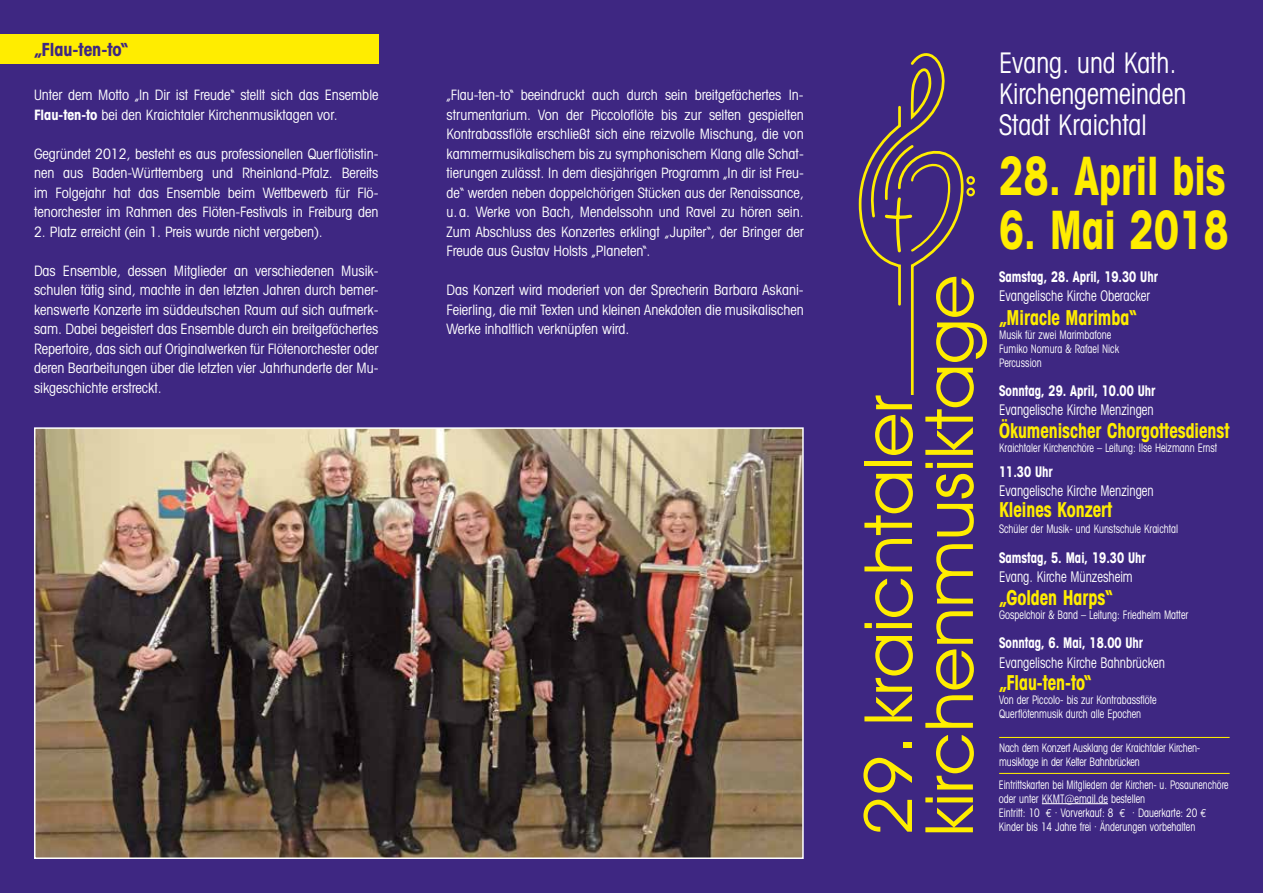
<style>
.page{position:relative;width:1263px;height:893px;background:#3e2782}
.page>*{position:absolute;margin:0;border:0;box-sizing:border-box;transform-origin:0 0}
.t1{font:66.9px "Avant Garde IT Cby BT";color:#ffed00;scale:1.08 1}
.t2{font:700 condensed 52.65px "Avant Garde IT Cby BT";color:#ffed00;scale:.83 1}
.t3{font:condensed 28.2px/31.2px "Avant Garde IT Cby BT";color:#fff;scale:.93 1}
.t4{font:700 condensed 20.4px "Avant Garde IT Cby BT";color:#ffed00;scale:.86 1}
.t5{font:700 condensed 18px "Avant Garde IT Cby BT";color:#3e2782}
.t6{font:condensed 14.55px "Avant Garde IT Cby BT";color:#fff;scale:.86 1}
.t7{font:700 condensed 14.55px "Avant Garde IT Cby BT";color:#fff;scale:.86 1}
.t8{font:condensed 14.25px/19.5px "Avant Garde IT Cby BT";color:#fff;text-align:justify}
.t9{font:condensed 11.7px/14.1px "Avant Garde IT Cby BT";color:#fff;scale:.86 1}
.t10{font:condensed 11.7px/14.2px "Avant Garde IT Cby BT";color:#fff;scale:.83 1}
.s1{font-weight:700}
.s2{font-family:"Euro Mono";font-stretch:normal}
</style>
<div class="page">
<hr style="left:999px;top:737px;width:230px;height:1px;background:#ffed00">
<hr style="left:999px;top:773px;width:230px;height:1px;background:#ffed00">
<hr style="left:1042px;top:803px;width:66px;height:1px;background:#fff">
<svg style="left:859px;top:53px;width:116px;height:342px"></svg>
<div style="left:0;top:34px;width:378px;height:30px;background:#ffed00"></div>
<img style="left:37px;top:430px;width:764px;height:426px">
<div style="left:34px;top:427px;width:770px;height:432px;border:2px solid #fff"></div>
<p class="t5" style="left:34px;top:38px;width:96px">„Flau-ten-to“</p>
<p class="t8" style="left:34px;top:85px;width:346px">Unter dem Motto „In Dir ist Freude“ stellt sich das Ensemble<br><span class="s1">Flau-ten-to</span> bei den Kraichtaler Kirchenmusiktagen vor.</p>
<p class="t8" style="left:34px;top:144px;width:346px">Gegründet 2012, besteht es aus professionellen Querflötistin&shy;nen aus Baden-Württemberg und Rheinland-Pfalz. Bereits im Folgejahr hat das Ensemble beim Wettbewerb für Flö&shy;tenorchester im Rahmen des Flöten-Festivals in Freiburg den</p>
<p class="t8" style="left:34px;top:222px;width:290px">2. Platz erreicht (ein 1. Preis wurde nicht vergeben).</p>
<p class="t8" style="left:34px;top:261px;width:346px">Das Ensemble, dessen Mitglieder an verschiedenen Musik&shy;schulen tätig sind, machte in den letzten Jahren durch bemer&shy;kenswerte Konzerte im süddeutschen Raum auf sich aufmerk&shy;sam. Dabei begeistert das Ensemble durch ein breitgefächertes Repertoire, das sich auf Originalwerken für Flötenorchester oder deren Bearbeitungen über die letzten vier Jahrhunderte der Mu&shy;sikgeschichte erstreckt.</p>
<p class="t8" style="left:446px;top:85px;width:359px">„Flau-ten-to“ beeindruckt auch durch sein breitgefächertes In&shy;strumentarium. Von der Piccoloflöte bis zur selten gespielten Kontrabassflöte erschließt sich eine reizvolle Mischung, die von kammermusikalischem bis zu symphonischem Klang alle Schat&shy;tierungen zulässt. In dem diesjährigen Programm „In dir ist Freu&shy;de“ werden neben doppelchörigen Stücken aus der Renaissance, u. a. Werke von Bach, Mendelssohn und Ravel zu hören sein.<br>Zum Abschluss des Konzertes erklingt „Jupiter“, der Bringer der Freude aus Gustav Holsts „Planeten“.</p>
<p class="t8" style="left:446px;top:280px;width:359px">Das Konzert wird moderiert von der Sprecherin Barbara Askani-Feierling, die mit Texten und kleinen Anekdoten die musikalischen Werke inhaltlich verknüpfen wird.</p>
<h1 class="t1" style="left:847px;top:836px;width:410px;rotate:-90deg">29. kraichtaler</h1>
<h3 class="t3" style="left:999px;top:47px;width:203px">Evang. und Kath.<br>Kirchengemeinden<br>Stadt Kraichtal</h3>
<h2 class="t2" style="left:999px;top:145px;width:274px">28. April bis</h2>
<h2 class="t2" style="left:999px;top:198px;width:278px">6. Mai 2018</h2>
<h1 class="t1" style="left:908px;top:836px;width:521px;rotate:-90deg">kirchenmusiktage</h1>
<p class="t7" style="left:999px;top:268px;width:186px">Samstag, 28. April, 19.30 Uhr</p>
<p class="t6" style="left:999px;top:287px;width:177px">Evangelische Kirche Oberacker</p>
<h3 class="t4" style="left:999px;top:305px;width:161px">„Miracle Marimba“</h3>
<p class="t9" style="left:999px;top:327px;width:141px">Musik für zwei Marimbafone<br>Fumiko Nomura &amp; Rafael Nick<br>Percussion</p>
<p class="t7" style="left:999px;top:382px;width:183px">Sonntag, 29. April, 10.00 Uhr</p>
<p class="t6" style="left:999px;top:401px;width:181px">Evangelische Kirche Menzingen</p>
<h3 class="t4" style="left:999px;top:418px;width:269px">Ökumenischer Chorgottesdienst</h3>
<p class="t9" style="left:999px;top:441px;width:255px">Kraichtaler Kirchenchöre – Leitung: Ilse Heizmann Ernst</p>
<p class="t7" style="left:999px;top:463px;width:64px">11.30 Uhr</p>
<p class="t6" style="left:999px;top:482px;width:181px">Evangelische Kirche Menzingen</p>
<h3 class="t4" style="left:999px;top:497px;width:133px">Kleines Konzert</h3>
<p class="t9" style="left:999px;top:522px;width:210px">Schüler der Musik- und Kunstschule Kraichtal</p>
<p class="t7" style="left:999px;top:549px;width:172px">Samstag, 5. Mai, 19.30 Uhr</p>
<p class="t6" style="left:999px;top:568px;width:157px">Evang. Kirche Münzesheim</p>
<h3 class="t4" style="left:999px;top:585px;width:133px">„Golden Harps“</h3>
<p class="t9" style="left:999px;top:608px;width:221px">Gospelchoir &amp; Band – Leitung: Friedhelm Matter</p>
<p class="t7" style="left:999px;top:634px;width:169px">Sonntag, 6. Mai, 18.00 Uhr</p>
<p class="t6" style="left:999px;top:654px;width:194px">Evangelische Kirche Bahnbrücken</p>
<h3 class="t4" style="left:999px;top:671px;width:109px">„Flau-ten-to“</h3>
<p class="t9" style="left:999px;top:693px;width:185px">Von der Piccolo- bis zur Kontrabassflöte<br>Querflötenmusik durch alle Epochen</p>
<p class="t9" style="left:999px;top:740px;width:235px">Nach dem Konzert Ausklang der Kraichtaler Kirchen&shy;musiktage in der Kelter Bahnbrücken</p>
<p class="t10" style="left:999px;top:777px;width:278px">Eintrittskarten bei Mitgliedern der Kirchen- u. Posaunenchöre oder unter KKMT@email.de bestellen<br>Eintritt: 10 <span class="s2">E</span> · Vorverkauf: 8 <span class="s2">E</span> · Dauerkarte: 20 <span class="s2">E </span>Kinder bis 14 Jahre frei · Änderungen vorbehalten</p>
</div>
